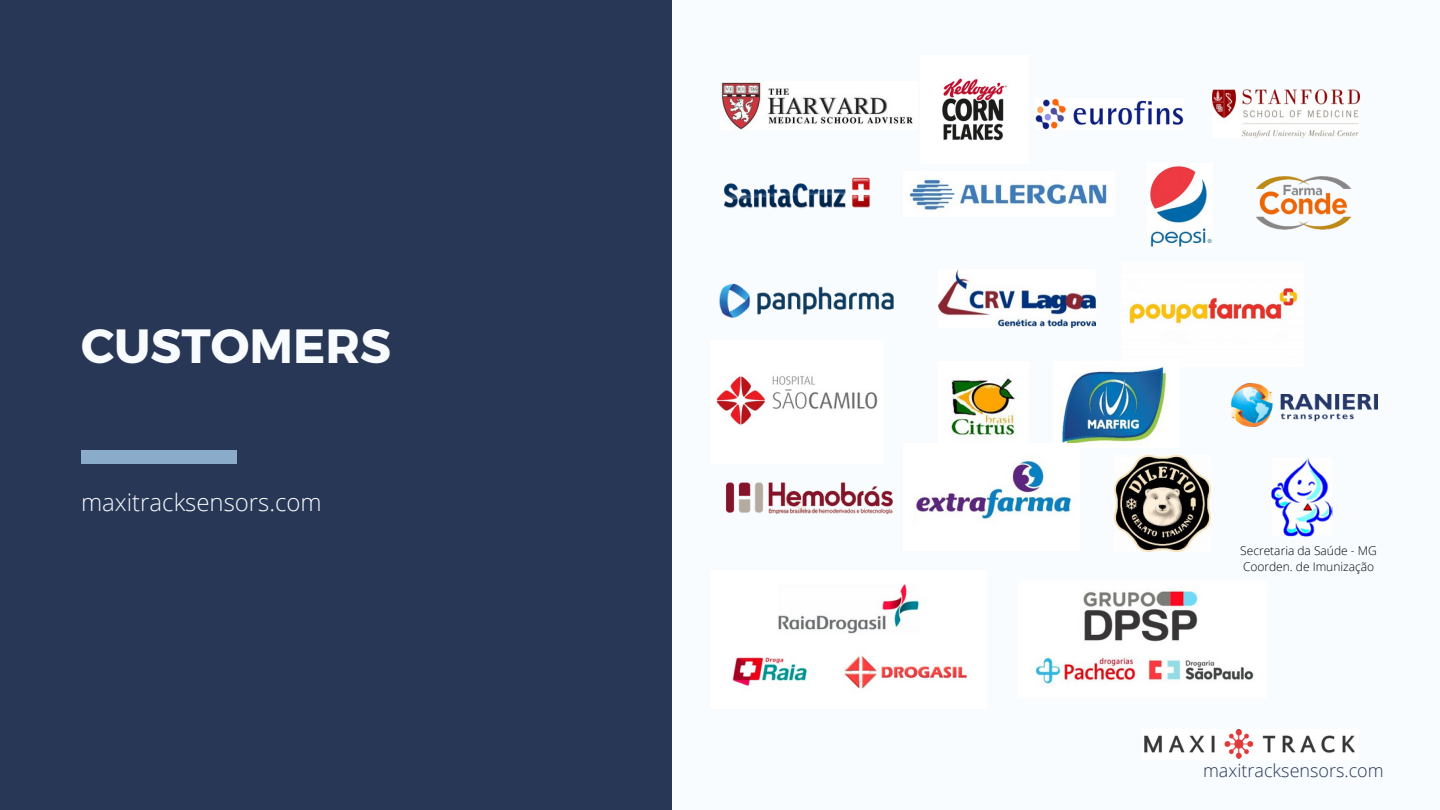
<style>
.page{position:relative;width:1440px;height:810px;background:#f9fcff}
.page>*{position:absolute;margin:0;border:0;box-sizing:border-box;transform-origin:0 0}
.t1{font:700 48px "Montserrat";color:#f9fcff}
.t2{font:300 24px "Open Sans";color:#f9fcff}
.t3{font:300 18px "Open Sans";color:#273755}
.t4{font:300 12px/16.5px "Open Sans";color:#000}
</style>
<div class="page">
<div style="left:0;top:0;width:672px;height:810px;background:#273755"></div>
<div style="left:81px;top:450px;width:155px;height:14px;background:#8aabca"></div>
<img style="left:720px;top:82px;width:193px;height:47px">
<img style="left:942px;top:78px;width:65px;height:63px">
<img style="left:1271px;top:458px;width:62px;height:78px">
<img style="left:1035px;top:98px;width:149px;height:31px">
<img style="left:1213px;top:90px;width:146px;height:47px">
<img style="left:724px;top:177px;width:146px;height:31px">
<img style="left:909px;top:178px;width:198px;height:32px">
<img style="left:1150px;top:166px;width:62px;height:81px">
<img style="left:720px;top:283px;width:174px;height:35px">
<img style="left:939px;top:269px;width:157px;height:59px">
<img style="left:1255px;top:176px;width:97px;height:54px">
<img style="left:1129px;top:287px;width:169px;height:37px">
<img style="left:716px;top:376px;width:162px;height:49px">
<img style="left:951px;top:378px;width:65px;height:59px">
<img style="left:1062px;top:367px;width:105px;height:77px">
<img style="left:1231px;top:383px;width:146px;height:44px">
<img style="left:725px;top:482px;width:168px;height:32px">
<img style="left:916px;top:443px;width:164px;height:76px">
<img style="left:1114px;top:456px;width:96px;height:96px">
<img style="left:732px;top:584px;width:236px;height:105px">
<img style="left:1035px;top:590px;width:219px;height:94px">
<img style="left:1144px;top:729px;width:211px;height:30px">
<h1 class="t1" style="left:81px;top:314px;width:312px">CUSTOMERS</h1>
<h2 class="t2" style="left:81px;top:485px;width:242px">maxitracksensors.com</h2>
<p class="t4" style="left:1240px;top:542px;width:138px">Secretaria da Saúde - MG<br>Coorden. de Imunização</p>
<h3 class="t3" style="left:1203px;top:758px;width:182px">maxitracksensors.com</h3>
</div>
